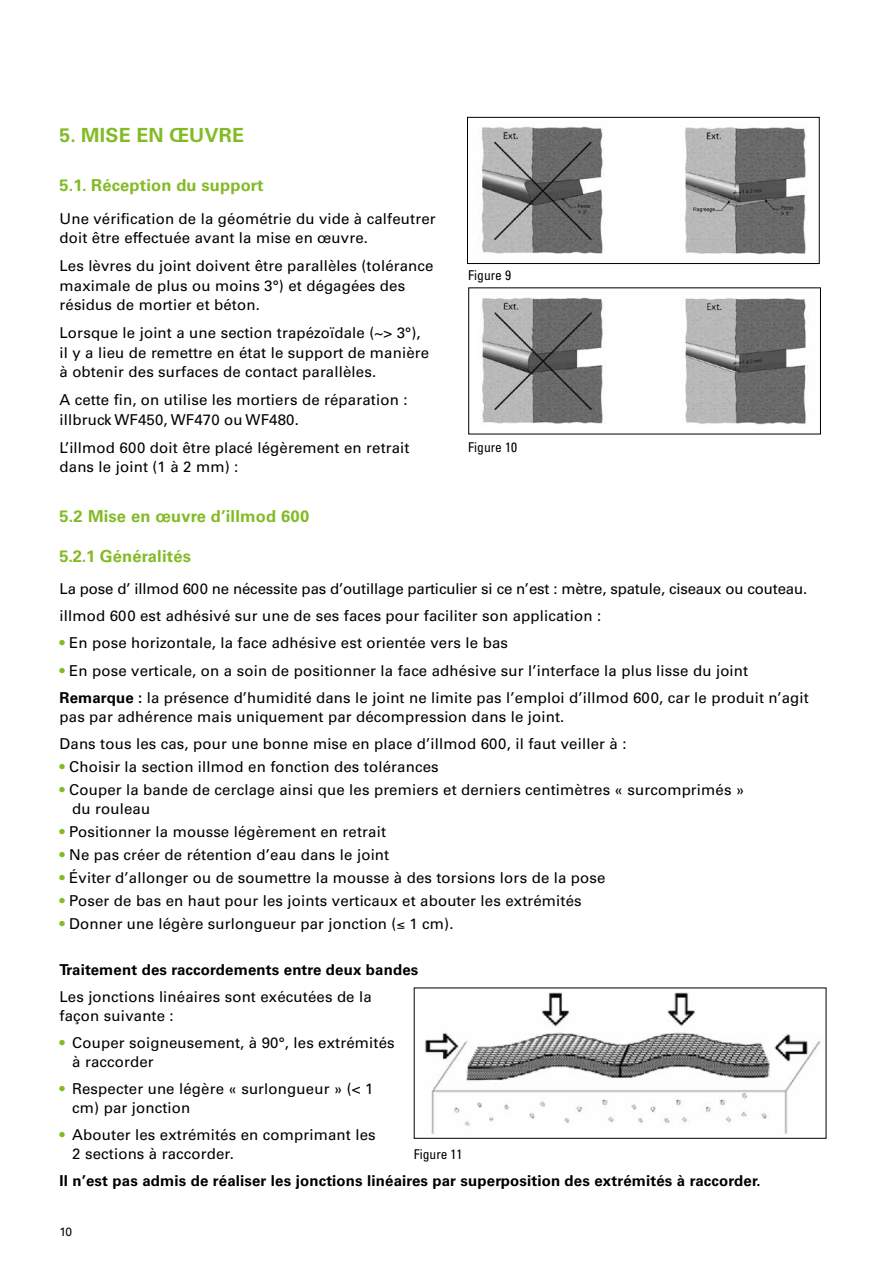
<style>
.page{position:relative;width:893px;height:1263px;background:#fff}
.page>*{position:absolute;margin:0;border:0;box-sizing:border-box;transform-origin:0 0}
.t1{font:700 19.5px "Univers";letter-spacing:.01em;color:#83bb26}
.t2{font:700 16.5px "Univers";letter-spacing:.01em;color:#83bb26}
.t3{font:15px/19.5px "Univers";letter-spacing:.01em;color:#000}
.t4{font:15px/27.3px "Univers";letter-spacing:-.01em;color:#000}
.t5{font:700 15px "Univers";letter-spacing:.01em;color:#000}
.t6{font:condensed 13.5px "Univers";color:#000}
.t7{font:12px "Univers";color:#000}
.s1{color:#83bb26}
.s2{font-weight:700}
</style>
<div class="page">
<img style="left:481px;top:126px;width:326px;height:129px">
<div style="left:467px;top:117px;width:352px;height:147px;border:1px solid #000"></div>
<img style="left:482px;top:297px;width:326px;height:128px">
<img style="left:425px;top:992px;width:396px;height:142px">
<h1 class="t1" style="left:60px;top:124px;width:186px">5. MISE EN ŒUVRE</h1>
<p class="t2" style="left:60px;top:176px;width:206px">5.1. Réception du support</p>
<p class="t3" style="left:60px;top:209px;width:378px">Une vérification de la géométrie du vide à calfeutrer doit être effectuée avant la mise en œuvre.</p>
<p class="t3" style="left:60px;top:256px;width:376px">Les lèvres du joint doivent être parallèles (tolérance maximale de plus ou moins 3°) et dégagées des résidus de mortier et béton.</p>
<p class="t3" style="left:60px;top:323px;width:371px">Lorsque le joint a une section trapézoïdale (~&gt; 3°), il y a lieu de remettre en état le support de manière à obtenir des surfaces de contact parallèles.</p>
<p class="t3" style="left:60px;top:390px;width:349px">A cette fin, on utilise les mortiers de réparation : illbruck WF450, WF470 ou WF480.</p>
<p class="t3" style="left:60px;top:438px;width:352px">L’illmod 600 doit être placé légèrement en retrait dans le joint (1 à 2 mm) :</p>
<p class="t2" style="left:60px;top:506px;width:251px">5.2 Mise en œuvre d’illmod 600</p>
<p class="t2" style="left:60px;top:547px;width:133px">5.2.1 Généralités</p>
<p class="t4" style="left:60px;top:575px;width:749px">La pose d’ illmod 600 ne nécessite pas d’outillage particulier si ce n’est : mètre, spatule, ciseaux ou couteau. illmod 600 est adhésivé sur une de ses faces pour faciliter son application :</p>
<p class="t3" style="left:60px;top:633px;width:450px"><span class="s1">•</span> En pose horizontale, la face adhésive est orientée vers le bas</p>
<p class="t3" style="left:60px;top:657px;width:751px;line-height:27.3px"><span class="s1">•</span> En pose verticale, on a soin de positionner la face adhésive sur l’interface la plus lisse du joint<br><span class="s2">Remarque :</span> la présence d’humidité dans le joint ne limite pas l’emploi d’illmod 600, car le produit n’agit</p>
<p class="t3" style="left:60px;top:703px;width:568px;line-height:27.3px">pas par adhérence mais uniquement par décompression dans le joint.<br>Dans tous les cas, pour une bonne mise en place d’illmod 600, il faut veiller à :</p>
<p class="t3" style="left:60px;top:757px;width:381px"><span class="s1">•</span> Choisir la section illmod en fonction des tolérances</p>
<p class="t3" style="left:72px;top:780px;width:674px;line-height:18.8px;text-indent:-13px"><span class="s1">•</span> Couper la bande de cerclage ainsi que les premiers et derniers centimètres « surcomprimés » du rouleau</p>
<p class="t3" style="left:60px;top:822px;width:328px"><span class="s1">•</span> Positionner la mousse légèrement en retrait</p>
<p class="t3" style="left:60px;top:845px;width:331px"><span class="s1">•</span> Ne pas créer de rétention d’eau dans le joint</p>
<p class="t3" style="left:60px;top:868px;width:547px"><span class="s1">•</span> Éviter d’allonger ou de soumettre la mousse à des torsions lors de la pose</p>
<p class="t3" style="left:60px;top:891px;width:524px"><span class="s1">•</span> Poser de bas en haut pour les joints verticaux et abouter les extrémités</p>
<p class="t3" style="left:60px;top:914px;width:395px"><span class="s1">•</span> Donner une légère surlongueur par jonction (≤ 1 cm).</p>
<p class="t5" style="left:60px;top:960px;width:360px">Traitement des raccordements entre deux bandes</p>
<p class="t3" style="left:60px;top:987px;width:314px;line-height:18.8px">Les jonctions linéaires sont exécutées de la façon suivante :</p>
<p class="t3" style="left:72px;top:1033px;width:324px;line-height:18.8px;text-indent:-13px"><span class="s1">•</span> Couper soigneusement, à 90°, les extrémités à raccorder</p>
<p class="t3" style="left:72px;top:1079px;width:303px;line-height:18.8px;text-indent:-13px"><span class="s1">•</span> Respecter une légère « surlongueur » (&lt; 1 cm) par jonction</p>
<p class="t3" style="left:72px;top:1125px;width:305px;line-height:18.8px;text-indent:-13px"><span class="s1">•</span> Abouter les extrémités en comprimant les<br>2 sections à raccorder.</p>
<p class="t5" style="left:60px;top:1172px;width:703px">Il n’est pas admis de réaliser les jonctions linéaires par superposition des extrémités à raccorder.</p>
<p class="t6" style="left:468px;top:267px;width:44px">Figure 9</p>
<p class="t6" style="left:468px;top:439px;width:50px">Figure 10</p>
<p class="t6" style="left:414px;top:1146px;width:50px">Figure 11</p>
<p class="t7" style="left:60px;top:1225px;width:14px">10</p>
</div>
